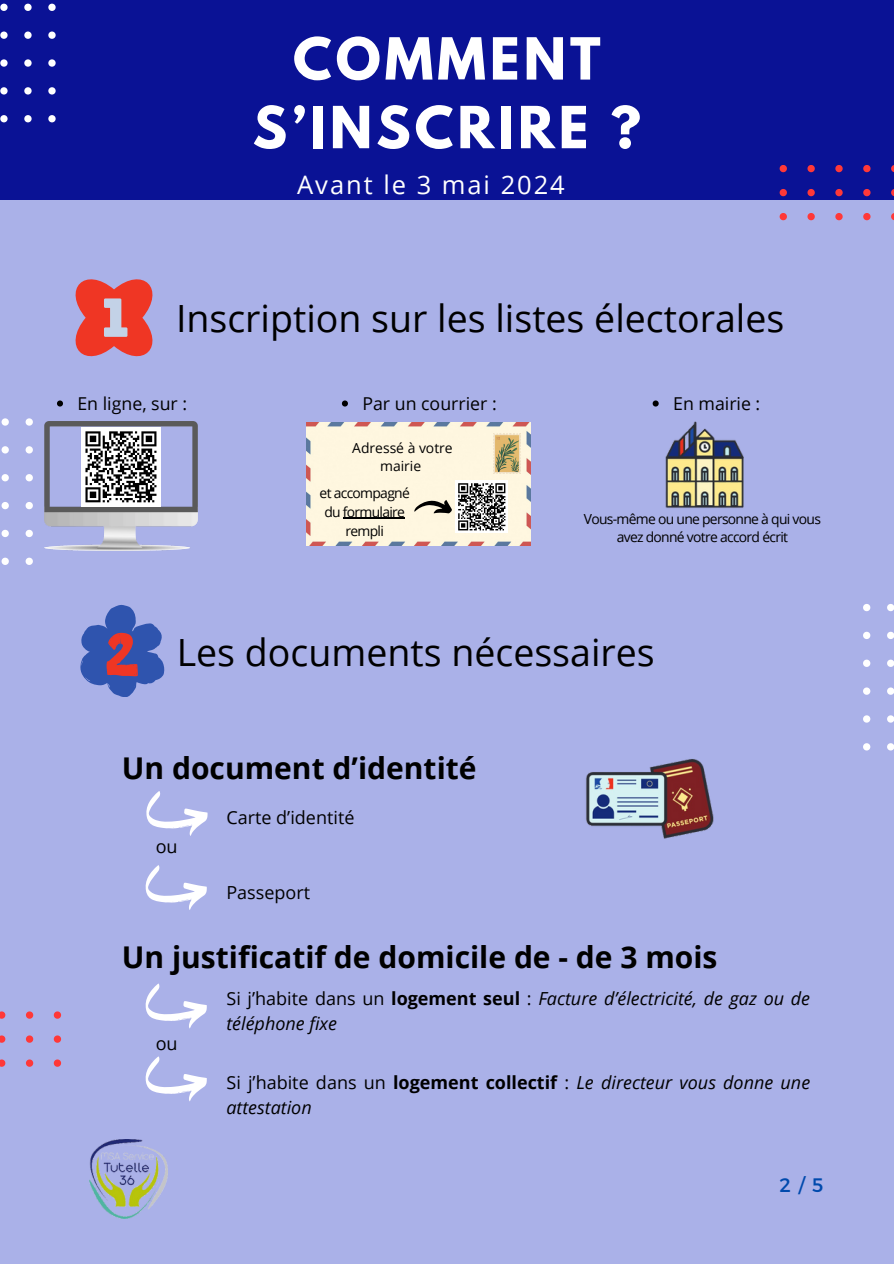
<style>
.page{position:relative;width:894px;height:1264px;background:#fff}
.page>*{position:absolute;margin:0;border:0;box-sizing:border-box;transform-origin:0 0}
.t1{font:700 51.3px/68.7px "League Spartan";letter-spacing:.075em;color:#fff;text-align:center}
.t2{font:37.5px "Open Sans";color:#000}
.t3{font:700 30px "Open Sans";color:#000}
.t4{font:25.5px "Open Sans";letter-spacing:.08em;color:#fff}
.t5{font:19.5px "Montserrat";color:#004aad}
.t6{font:italic 18px/24.8px "Open Sans";color:#000}
.t7{font:18px "Open Sans";color:#000}
.t8{font:17.7px "Open Sans";color:#000}
.t9{font:13.95px/18.5px "Open Sans";color:#000;text-align:center}
.t10{font:13.8px/19.2px "Open Sans";letter-spacing:-.05em;color:#000;text-align:center}
.s1{font-style:normal}
.s2{font-weight:700;font-style:normal}
</style>
<div class="page">
<div style="left:0;top:0;width:893px;height:1263px;background:#aab1e8"></div>
<svg style="left:54px;top:1059px;width:7px;height:7px"></svg>
<svg style="left:26px;top:1059px;width:7px;height:7px"></svg>
<svg style="left:0;top:1059px;width:5px;height:7px"></svg>
<svg style="left:54px;top:1035px;width:7px;height:7px"></svg>
<svg style="left:26px;top:1035px;width:7px;height:7px"></svg>
<svg style="left:0;top:1035px;width:5px;height:7px"></svg>
<svg style="left:54px;top:1011px;width:7px;height:7px"></svg>
<svg style="left:26px;top:1011px;width:7px;height:7px"></svg>
<svg style="left:0;top:1011px;width:5px;height:7px"></svg>
<svg style="left:26px;top:418px;width:7px;height:7px"></svg>
<svg style="left:26px;top:446px;width:7px;height:7px"></svg>
<svg style="left:26px;top:474px;width:7px;height:7px"></svg>
<svg style="left:26px;top:502px;width:7px;height:7px"></svg>
<svg style="left:26px;top:530px;width:7px;height:7px"></svg>
<svg style="left:26px;top:557px;width:7px;height:8px"></svg>
<svg style="left:2px;top:418px;width:7px;height:7px"></svg>
<svg style="left:2px;top:446px;width:7px;height:7px"></svg>
<svg style="left:2px;top:474px;width:7px;height:7px"></svg>
<svg style="left:2px;top:502px;width:7px;height:7px"></svg>
<svg style="left:2px;top:530px;width:7px;height:7px"></svg>
<svg style="left:2px;top:557px;width:7px;height:8px"></svg>
<div style="left:0;top:0;width:893px;height:200px;background:#0a1295"></div>
<svg style="left:891px;top:213px;width:2px;height:7px"></svg>
<svg style="left:863px;top:213px;width:7px;height:7px"></svg>
<svg style="left:835px;top:213px;width:7px;height:7px"></svg>
<svg style="left:807px;top:213px;width:7px;height:7px"></svg>
<svg style="left:779px;top:213px;width:7px;height:7px"></svg>
<svg style="left:891px;top:189px;width:2px;height:7px"></svg>
<svg style="left:863px;top:189px;width:7px;height:7px"></svg>
<svg style="left:835px;top:189px;width:7px;height:7px"></svg>
<svg style="left:807px;top:189px;width:7px;height:7px"></svg>
<svg style="left:779px;top:189px;width:7px;height:7px"></svg>
<svg style="left:891px;top:165px;width:2px;height:7px"></svg>
<svg style="left:863px;top:165px;width:7px;height:7px"></svg>
<svg style="left:835px;top:165px;width:7px;height:7px"></svg>
<svg style="left:807px;top:165px;width:7px;height:7px"></svg>
<svg style="left:779px;top:165px;width:7px;height:7px"></svg>
<svg style="left:75px;top:279px;width:78px;height:78px;background:#df5957"></svg>
<svg style="left:80px;top:604px;width:84px;height:93px"></svg>
<svg style="left:887px;top:604px;width:6px;height:7px"></svg>
<svg style="left:887px;top:631px;width:6px;height:8px"></svg>
<svg style="left:887px;top:659px;width:6px;height:8px"></svg>
<svg style="left:887px;top:687px;width:6px;height:7px"></svg>
<svg style="left:887px;top:715px;width:6px;height:7px"></svg>
<svg style="left:887px;top:743px;width:6px;height:7px"></svg>
<svg style="left:863px;top:604px;width:7px;height:7px"></svg>
<svg style="left:863px;top:631px;width:7px;height:8px"></svg>
<svg style="left:863px;top:659px;width:7px;height:8px"></svg>
<svg style="left:863px;top:687px;width:7px;height:7px"></svg>
<svg style="left:863px;top:715px;width:7px;height:7px"></svg>
<svg style="left:863px;top:743px;width:7px;height:7px"></svg>
<img style="left:44px;top:421px;width:153px;height:130px">
<img style="left:306px;top:423px;width:224px;height:122px">
<img style="left:493px;top:433px;width:27px;height:40px">
<img style="left:665px;top:421px;width:79px;height:87px">
<svg style="left:145px;top:983px;width:62px;height:45px"></svg>
<svg style="left:145px;top:1056px;width:62px;height:45px"></svg>
<svg style="left:146px;top:791px;width:61px;height:45px"></svg>
<svg style="left:145px;top:865px;width:62px;height:45px"></svg>
<img style="left:586px;top:759px;width:128px;height:80px">
<svg style="left:48px;top:4px;width:8px;height:7px"></svg>
<svg style="left:48px;top:32px;width:8px;height:7px"></svg>
<svg style="left:48px;top:59px;width:8px;height:8px"></svg>
<svg style="left:48px;top:87px;width:8px;height:7px"></svg>
<svg style="left:48px;top:115px;width:8px;height:7px"></svg>
<svg style="left:24px;top:4px;width:8px;height:7px"></svg>
<svg style="left:24px;top:32px;width:8px;height:7px"></svg>
<svg style="left:24px;top:59px;width:8px;height:8px"></svg>
<svg style="left:24px;top:87px;width:8px;height:7px"></svg>
<svg style="left:24px;top:115px;width:8px;height:7px"></svg>
<svg style="left:0;top:4px;width:8px;height:7px"></svg>
<svg style="left:0;top:32px;width:8px;height:7px"></svg>
<svg style="left:0;top:59px;width:8px;height:8px"></svg>
<svg style="left:0;top:87px;width:8px;height:7px"></svg>
<svg style="left:0;top:115px;width:8px;height:7px"></svg>
<div style="left:81px;top:427px;width:80px;height:79px;background:#fff"></div>
<svg style="left:85px;top:431px;width:72px;height:72px"></svg>
<div style="left:455px;top:480px;width:53px;height:53px;background:#fff"></div>
<svg style="left:414px;top:482px;width:92px;height:49px;background:#aeaba2"></svg>
<svg style="left:57px;top:400px;width:6px;height:6px"></svg>
<svg style="left:342px;top:400px;width:6px;height:6px"></svg>
<hr style="left:343px;top:518px;width:61px;height:1px;background:#000">
<svg style="left:652px;top:400px;width:6px;height:6px"></svg>
<img style="left:89px;top:1139px;width:78px;height:79px">
<p class="t1" style="left:252px;top:31px;width:390px">COMMENT<br>S’INSCRIRE ?</p>
<h2 class="t4" style="left:297px;top:166px;width:269px">Avant le 3 mai 2024</h2>
<p class="t2" style="left:176px;top:292px;width:609px">Inscription sur les listes électorales</p>
<p class="t8" style="left:77px;top:391px;width:111px">En ligne, sur :</p>
<p class="t8" style="left:362px;top:391px;width:136px">Par un courrier :</p>
<p class="t9" style="left:352px;top:438px;width:102px">Adressé à votre mairie</p>
<p class="t10" style="left:319px;top:482px;width:92px">et accompagné du formulaire rempli</p>
<p class="t8" style="left:673px;top:391px;width:89px">En mairie :</p>
<p class="t10" style="left:583px;top:509px;width:239px;line-height:18.5px">Vous-même ou une personne à qui vous avez donné votre accord écrit</p>
<p class="t2" style="left:177px;top:625px;width:479px">Les documents nécessaires</p>
<p class="t3" style="left:122px;top:747px;width:356px">Un document d’identité</p>
<p class="t7" style="left:226px;top:804px;width:129px">Carte d’identité</p>
<h3 class="t7" style="left:156px;top:834px;width:23px">ou</h3>
<p class="t7" style="left:226px;top:879px;width:85px">Passeport</p>
<p class="t3" style="left:122px;top:935px;width:597px">Un justificatif de domicile de - de 3 mois</p>
<h2 class="t6" style="left:226px;top:986px;width:585px"><span class="s1">Si j’habite dans un</span> <span class="s2">logement seul</span> <span class="s1">:</span> Facture d’électricité, de gaz ou de téléphone fixe</h2>
<p class="t7" style="left:156px;top:1030px;width:23px">ou</p>
<p class="t6" style="left:226px;top:1069px;width:585px"><span class="s1">Si j’habite dans un</span> <span class="s2">logement collectif</span> <span class="s1">:</span> Le directeur vous donne une attestation</p>
<p class="t5" style="left:779px;top:1172px;width:45px">2/5</p>
</div>
